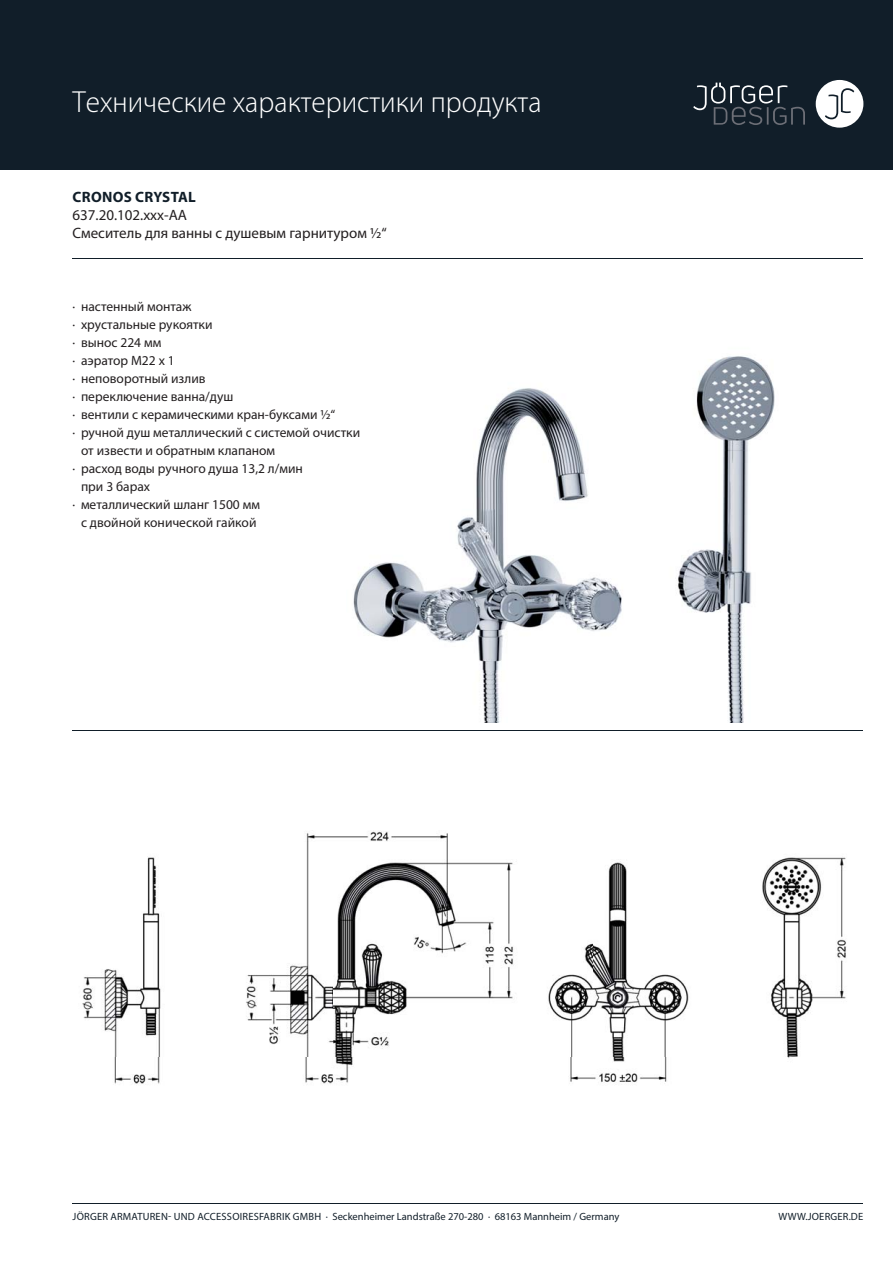
<style>
.page{position:relative;width:893px;height:1263px;background:#fff}
.page>*{position:absolute;margin:0;border:0;box-sizing:border-box;transform-origin:0 0}
.t1{font:100 30px "Myriad Set Pro";color:#fff}
.t2{font:15px "Myriad Pro";color:#231f20}
.t3{font:700 15px "Myriad Pro";letter-spacing:.02em;color:#111e29}
.t4{font:13.5px "Myriad Pro";color:#231f20}
.t5{font:10.5px "Myriad Pro";letter-spacing:.005em;color:#111e29}
</style>
<div class="page">
<div style="left:0;top:0;width:893px;height:169px;background:#111e29"></div>
<div style="left:816px;top:80px;width:47px;height:48px;background:#fff;border-radius:50%"></div>
<svg style="left:825px;top:88px;width:29px;height:31px"></svg>
<svg style="left:693px;top:83px;width:112px;height:42px"></svg>
<hr style="left:72px;top:1203px;width:791px;height:1px;background:#111e29">
<img style="left:353px;top:356px;width:422px;height:367px">
<hr style="left:72px;top:258px;width:791px;height:1px;background:#111e29">
<hr style="left:72px;top:730px;width:791px;height:1px;background:#111e29">
<img style="left:82px;top:831px;width:764px;height:253px">
<h1 class="t1" style="left:72px;top:87px;width:471px">Технические характеристики продукта</h1>
<p class="t3" style="left:73px;top:191px;width:125px">CRONOS CRYSTAL</p>
<p class="t2" style="left:72px;top:210px;width:116px">637.20.102.xxx-AA</p>
<p class="t2" style="left:72px;top:227px;width:316px">Смеситель для ванны с душевым гарнитуром ½“</p>
<p class="t4" style="left:72px;top:302px;width:120px">· настенный монтаж</p>
<p class="t4" style="left:72px;top:320px;width:142px">· хрустальные рукоятки</p>
<p class="t4" style="left:72px;top:338px;width:90px">· вынос 224 мм</p>
<p class="t4" style="left:72px;top:356px;width:104px">· аэратор M22 x 1</p>
<p class="t4" style="left:72px;top:374px;width:135px">· неповоротный излив</p>
<p class="t4" style="left:72px;top:392px;width:162px">· переключение ванна/душ</p>
<p class="t4" style="left:72px;top:410px;width:264px">· вентили с керамическими кран-буксами ½“</p>
<p class="t4" style="left:72px;top:428px;width:289px">· ручной душ металлический с системой очистки</p>
<p class="t4" style="left:81px;top:446px;width:196px">от извести и обратным клапаном</p>
<p class="t4" style="left:72px;top:464px;width:232px">· расход воды ручного душа 13,2 л/мин</p>
<p class="t4" style="left:81px;top:482px;width:71px">при 3 барах</p>
<p class="t4" style="left:72px;top:500px;width:189px">· металлический шланг 1500 мм</p>
<p class="t4" style="left:81px;top:518px;width:177px">с двойной конической гайкой</p>
<p class="t5" style="left:73px;top:1213px;width:548px">JÖRGER ARMATUREN- UND ACCESSOIRESFABRIK GMBH · Seckenheimer Landstraße 270-280 · 68163 Mannheim / Germany</p>
<p class="t5" style="left:778px;top:1213px;width:86px">WWW.JOERGER.DE</p>
</div>
